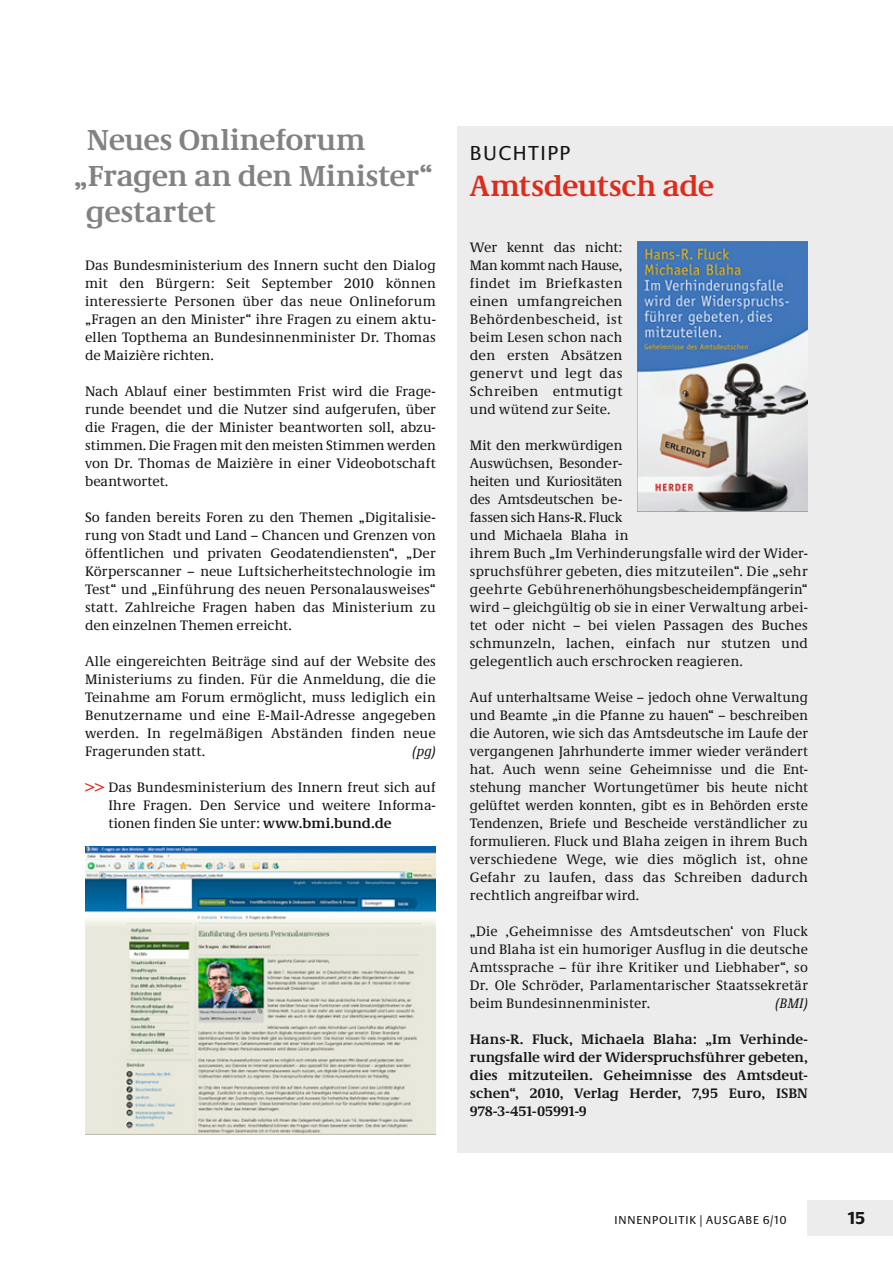
<style>
.page{position:relative;width:893px;height:1263px;background:#fff}
.page>*{position:absolute;margin:0;border:0;box-sizing:border-box;transform-origin:0 0}
.t1{font:700 30px "Neue Demos";letter-spacing:-.01em;color:#818281}
.t2{font:700 30px "Neue Demos";letter-spacing:-.005em;color:#dd2b1c}
.t3{font:21px "Neue Praxis";letter-spacing:.065em;color:#151616}
.t4{font:700 18px "Neue Praxis";color:#151616}
.t5{font:14.25px/18px "Neue Demos";letter-spacing:.015em;color:#151616;text-align:justify}
.t6{font:700 14.25px/18px "Neue Demos";color:#151616;text-align:justify}
.t7{font:italic 14.25px "Neue Demos";color:#151616}
.t8{font:12px "Neue Praxis";letter-spacing:.065em;color:#151616}
.s1{font-weight:700;color:#dd2b1c}
.s2{font-weight:700}
</style>
<div class="page">
<div style="left:457px;top:126px;width:436px;height:1026px;background:#ececec"></div>
<div style="left:808px;top:1200px;width:85px;height:35px;background:#ececec"></div>
<img style="left:85px;top:846px;width:351px;height:288px">
<img style="left:638px;top:241px;width:170px;height:271px">
<h2 class="t1" style="left:87px;top:128px;width:280px">Neues Onlineforum</h2>
<h2 class="t1" style="left:74px;top:164px;width:361px">„Fragen an den Minister“</h2>
<h2 class="t1" style="left:86px;top:200px;width:131px">gestartet</h2>
<p class="t5" style="left:85px;top:257px;width:352px">Das Bundesministerium des Innern sucht den Dialog mit den Bürgern: Seit September 2010 können interessierte Personen über das neue Onlineforum „Fragen an den Minister“ ihre Fragen zu einem aktu&shy;ellen Topthema an Bundesinnenminister Dr. Thomas de Maizière richten.</p>
<p class="t5" style="left:85px;top:383px;width:352px">Nach Ablauf einer bestimmten Frist wird die Frage&shy;runde beendet und die Nutzer sind aufgerufen, über die Fragen, die der Minister beantworten soll, abzu&shy;stimmen. Die Fragen mit den meisten Stimmen werden von Dr. Thomas de Maizière in einer Video botschaft beantwortet.</p>
<p class="t5" style="left:85px;top:509px;width:352px">So fanden bereits Foren zu den Themen „Digitalisie&shy;rung von Stadt und Land – Chancen und Grenzen von öffentlichen und privaten Geodatendiensten“, „Der Körperscanner – neue Luftsicherheitstechnologie im Test“ und „Einführung des neuen Personalausweises“ statt. Zahlreiche Fragen haben das Ministerium zu den einzelnen Themen erreicht.</p>
<p class="t5" style="left:85px;top:653px;width:352px">Alle eingereichten Beiträge sind auf der Website des Ministeriums zu finden. Für die Anmeldung, die die Teinahme am Forum ermöglicht, muss lediglich ein Benutzername und eine E-Mail-Adresse angegeben werden. In regelmäßigen Abständen finden neue Fragerunden statt.</p>
<p class="t7" style="left:412px;top:746px;width:25px">(pg)</p>
<p class="t5" style="left:108px;top:779px;width:329px;text-indent:-23px"><span class="s1">&gt;&gt;</span> Das Bundesministerium des Innern freut sich auf Ihre Fragen. Den Service und weitere Informa&shy;tionen finden Sie unter: <span class="s2">www.bmi.bund.de</span></p>
<p class="t3" style="left:470px;top:145px;width:102px">BUCHTIPP</p>
<p class="t2" style="left:470px;top:174px;width:246px">Amtsdeutsch ade</p>
<p class="t5" style="left:470px;top:239px;width:154px">Wer kennt das nicht:<br>Man kommt nach Hause, findet im Briefkasten einen umfangreichen Be hördenbescheid, ist beim Lesen schon nach den ersten Absätzen ge nervt und legt das Schreiben entmutigt und wütend zur Seite.</p>
<p class="t5" style="left:470px;top:437px;width:340px;text-align:left">Mit den merkwürdigen<br>Auswüchsen, Besonder-<br>heiten und Kuriosi täten<br>des Amtsdeutschen be -<br>fassen sich Hans-R. Fluck<br>und Mich aela Blaha in<br>ihrem Buch „Im Verhinderungsfalle wird der Wider&shy;spruchsführer gebeten, dies mitzuteilen“. Die „sehr geehrte Gebührenerhöhungs bescheidempfängerin“ wird – gleichgültig ob sie in einer Verwaltung arbei&shy;tet oder nicht – bei vielen Passagen des Buches schmunzeln, lachen, einfach nur stutzen und gelegentlich auch erschrocken reagieren.</p>
<p class="t5" style="left:470px;top:689px;width:340px">Auf unterhaltsame Weise – jedoch ohne Verwaltung und Beamte „in die Pfanne zu hauen“ – beschreiben die Autoren, wie sich das Amtsdeutsche im Laufe der vergangenen Jahrhunderte immer wieder verändert hat. Auch wenn seine Geheimnisse und die Ent&shy;stehung mancher Wortungetümer bis heute nicht gelüftet werden konnten, gibt es in Behörden erste Tendenzen, Briefe und Bescheide verständlicher zu formulieren. Fluck und Blaha zeigen in ihrem Buch verschiedene Wege, wie dies möglich ist, ohne Gefahr zu laufen, dass das Schreiben dadurch rechtlich an greifbar wird.</p>
<p class="t5" style="left:470px;top:923px;width:340px">„Die ‚Geheimnisse des Amtsdeutschen‘ von Fluck und Blaha ist ein humoriger Ausflug in die deutsche Amtssprache – für ihre Kritiker und Liebhaber“, so Dr. Ole Schröder, Parlamentarischer Staatssekretär beim Bundesinnenminister.</p>
<p class="t7" style="left:775px;top:998px;width:34px">(BMI)</p>
<p class="t6" style="left:470px;top:1031px;width:340px">Hans-R. Fluck, Michaela Blaha: „Im Verhinde&shy;rungsfalle wird der Widerspruchsführer gebeten, dies mitzuteilen. Geheimnisse des Amtsdeut&shy;schen“, 2010, Verlag Herder, 7,95 Euro, ISBN 978-3-451-05991-9</p>
<p class="t8" style="left:615px;top:1215px;width:174px">INNENPOLITIK | AUSGABE 6/10</p>
<p class="t4" style="left:848px;top:1211px;width:19px">15</p>
</div>
